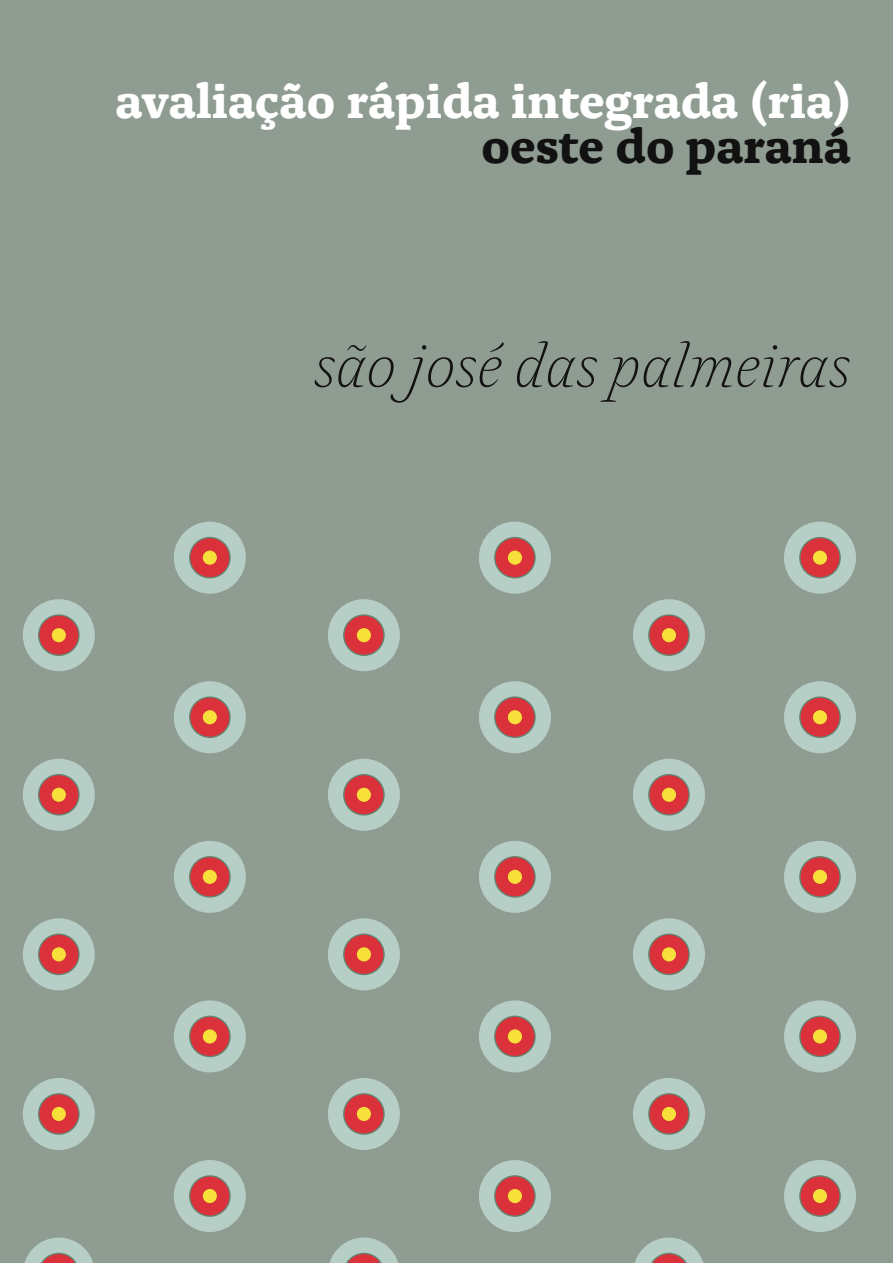
<style>
.page{position:relative;width:893px;height:1263px;background:#8e9c91}
.page>*{position:absolute;margin:0;border:0;box-sizing:border-box;transform-origin:0 0}
.t1{font:italic 300 63px "Alda OT";color:#121212}
.t2{font:700 49.5px "Alda OT";color:#fff}
.t3{font:700 49.5px "Alda OT";color:#121212}
</style>
<div class="page">
<div style="left:784px;top:522px;width:72px;height:72px;background:#b6cec5;border-radius:36px"></div>
<svg style="left:799px;top:537px;width:42px;height:41px"></svg>
<div style="left:800px;top:538px;width:39px;height:39px;background:#da313b;border-radius:19px"></div>
<div style="left:813px;top:551px;width:14px;height:14px;background:#f7e03a;border-radius:7px"></div>
<div style="left:784px;top:681px;width:72px;height:72px;background:#b6cec5;border-radius:36px"></div>
<svg style="left:799px;top:696px;width:42px;height:42px"></svg>
<div style="left:800px;top:698px;width:39px;height:39px;background:#da313b;border-radius:19px"></div>
<div style="left:813px;top:710px;width:14px;height:14px;background:#f7e03a;border-radius:7px"></div>
<div style="left:784px;top:841px;width:72px;height:72px;background:#b6cec5;border-radius:36px"></div>
<svg style="left:799px;top:856px;width:42px;height:42px"></svg>
<div style="left:800px;top:857px;width:39px;height:39px;background:#da313b;border-radius:19px"></div>
<div style="left:813px;top:870px;width:14px;height:14px;background:#f7e03a;border-radius:7px"></div>
<div style="left:784px;top:1000px;width:72px;height:72px;background:#b6cec5;border-radius:36px"></div>
<svg style="left:799px;top:1015px;width:42px;height:42px"></svg>
<div style="left:800px;top:1017px;width:39px;height:39px;background:#da313b;border-radius:19px"></div>
<div style="left:813px;top:1029px;width:14px;height:14px;background:#f7e03a;border-radius:7px"></div>
<div style="left:784px;top:1160px;width:72px;height:72px;background:#b6cec5;border-radius:36px"></div>
<svg style="left:799px;top:1175px;width:42px;height:42px"></svg>
<div style="left:800px;top:1176px;width:39px;height:39px;background:#da313b;border-radius:19px"></div>
<div style="left:813px;top:1189px;width:14px;height:14px;background:#f7e03a;border-radius:7px"></div>
<div style="left:633px;top:599px;width:72px;height:72px;background:#b6cec5;border-radius:36px"></div>
<svg style="left:648px;top:614px;width:42px;height:42px"></svg>
<div style="left:649px;top:616px;width:39px;height:39px;background:#da313b;border-radius:19px"></div>
<div style="left:662px;top:628px;width:14px;height:14px;background:#f7e03a;border-radius:7px"></div>
<div style="left:633px;top:759px;width:72px;height:72px;background:#b6cec5;border-radius:36px"></div>
<svg style="left:648px;top:774px;width:42px;height:41px"></svg>
<div style="left:649px;top:775px;width:39px;height:39px;background:#da313b;border-radius:19px"></div>
<div style="left:662px;top:788px;width:14px;height:14px;background:#f7e03a;border-radius:7px"></div>
<div style="left:633px;top:918px;width:72px;height:72px;background:#b6cec5;border-radius:36px"></div>
<svg style="left:648px;top:933px;width:42px;height:42px"></svg>
<div style="left:649px;top:935px;width:39px;height:39px;background:#da313b;border-radius:19px"></div>
<div style="left:662px;top:947px;width:14px;height:14px;background:#f7e03a;border-radius:7px"></div>
<div style="left:633px;top:1078px;width:72px;height:72px;background:#b6cec5;border-radius:36px"></div>
<svg style="left:648px;top:1093px;width:42px;height:42px"></svg>
<div style="left:649px;top:1094px;width:39px;height:39px;background:#da313b;border-radius:19px"></div>
<div style="left:662px;top:1107px;width:14px;height:14px;background:#f7e03a;border-radius:7px"></div>
<svg style="left:634px;top:1237px;width:70px;height:26px"></svg>
<div style="left:479px;top:522px;width:72px;height:72px;background:#b6cec5;border-radius:36px"></div>
<svg style="left:494px;top:537px;width:42px;height:41px"></svg>
<div style="left:495px;top:538px;width:39px;height:39px;background:#da313b;border-radius:19px"></div>
<div style="left:508px;top:551px;width:14px;height:14px;background:#f7e03a;border-radius:7px"></div>
<div style="left:479px;top:681px;width:72px;height:72px;background:#b6cec5;border-radius:36px"></div>
<svg style="left:494px;top:696px;width:42px;height:42px"></svg>
<div style="left:495px;top:698px;width:39px;height:39px;background:#da313b;border-radius:19px"></div>
<div style="left:508px;top:710px;width:14px;height:14px;background:#f7e03a;border-radius:7px"></div>
<div style="left:479px;top:841px;width:72px;height:72px;background:#b6cec5;border-radius:36px"></div>
<svg style="left:494px;top:856px;width:42px;height:42px"></svg>
<div style="left:495px;top:857px;width:39px;height:39px;background:#da313b;border-radius:19px"></div>
<div style="left:508px;top:870px;width:14px;height:14px;background:#f7e03a;border-radius:7px"></div>
<div style="left:479px;top:1000px;width:72px;height:72px;background:#b6cec5;border-radius:36px"></div>
<svg style="left:494px;top:1015px;width:42px;height:42px"></svg>
<div style="left:495px;top:1017px;width:39px;height:39px;background:#da313b;border-radius:19px"></div>
<div style="left:508px;top:1029px;width:14px;height:14px;background:#f7e03a;border-radius:7px"></div>
<div style="left:479px;top:1160px;width:72px;height:72px;background:#b6cec5;border-radius:36px"></div>
<svg style="left:494px;top:1175px;width:42px;height:42px"></svg>
<div style="left:495px;top:1176px;width:39px;height:39px;background:#da313b;border-radius:19px"></div>
<div style="left:508px;top:1189px;width:14px;height:14px;background:#f7e03a;border-radius:7px"></div>
<div style="left:328px;top:599px;width:72px;height:72px;background:#b6cec5;border-radius:36px"></div>
<svg style="left:343px;top:614px;width:42px;height:42px"></svg>
<div style="left:344px;top:616px;width:39px;height:39px;background:#da313b;border-radius:19px"></div>
<div style="left:357px;top:628px;width:14px;height:14px;background:#f7e03a;border-radius:7px"></div>
<div style="left:328px;top:759px;width:72px;height:72px;background:#b6cec5;border-radius:36px"></div>
<svg style="left:343px;top:774px;width:42px;height:41px"></svg>
<div style="left:344px;top:775px;width:39px;height:39px;background:#da313b;border-radius:19px"></div>
<div style="left:357px;top:788px;width:14px;height:14px;background:#f7e03a;border-radius:7px"></div>
<div style="left:328px;top:918px;width:72px;height:72px;background:#b6cec5;border-radius:36px"></div>
<svg style="left:343px;top:933px;width:42px;height:42px"></svg>
<div style="left:344px;top:935px;width:39px;height:39px;background:#da313b;border-radius:19px"></div>
<div style="left:357px;top:947px;width:14px;height:14px;background:#f7e03a;border-radius:7px"></div>
<div style="left:328px;top:1078px;width:72px;height:72px;background:#b6cec5;border-radius:36px"></div>
<svg style="left:343px;top:1093px;width:42px;height:42px"></svg>
<div style="left:344px;top:1094px;width:39px;height:39px;background:#da313b;border-radius:19px"></div>
<div style="left:357px;top:1107px;width:14px;height:14px;background:#f7e03a;border-radius:7px"></div>
<svg style="left:329px;top:1237px;width:70px;height:26px"></svg>
<div style="left:174px;top:522px;width:72px;height:72px;background:#b6cec5;border-radius:36px"></div>
<svg style="left:189px;top:537px;width:42px;height:41px"></svg>
<div style="left:190px;top:538px;width:39px;height:39px;background:#da313b;border-radius:19px"></div>
<div style="left:203px;top:551px;width:14px;height:14px;background:#f7e03a;border-radius:7px"></div>
<div style="left:174px;top:681px;width:72px;height:72px;background:#b6cec5;border-radius:36px"></div>
<svg style="left:189px;top:696px;width:42px;height:42px"></svg>
<div style="left:190px;top:698px;width:39px;height:39px;background:#da313b;border-radius:19px"></div>
<div style="left:203px;top:710px;width:14px;height:14px;background:#f7e03a;border-radius:7px"></div>
<div style="left:174px;top:841px;width:72px;height:72px;background:#b6cec5;border-radius:36px"></div>
<svg style="left:189px;top:856px;width:42px;height:42px"></svg>
<div style="left:190px;top:857px;width:39px;height:39px;background:#da313b;border-radius:19px"></div>
<div style="left:203px;top:870px;width:14px;height:14px;background:#f7e03a;border-radius:7px"></div>
<div style="left:174px;top:1000px;width:72px;height:72px;background:#b6cec5;border-radius:36px"></div>
<svg style="left:189px;top:1015px;width:42px;height:42px"></svg>
<div style="left:190px;top:1017px;width:39px;height:39px;background:#da313b;border-radius:19px"></div>
<div style="left:203px;top:1029px;width:14px;height:14px;background:#f7e03a;border-radius:7px"></div>
<div style="left:174px;top:1160px;width:72px;height:72px;background:#b6cec5;border-radius:36px"></div>
<svg style="left:189px;top:1175px;width:42px;height:42px"></svg>
<div style="left:190px;top:1176px;width:39px;height:39px;background:#da313b;border-radius:19px"></div>
<div style="left:203px;top:1189px;width:14px;height:14px;background:#f7e03a;border-radius:7px"></div>
<div style="left:23px;top:599px;width:72px;height:72px;background:#b6cec5;border-radius:36px"></div>
<svg style="left:38px;top:614px;width:42px;height:42px"></svg>
<div style="left:39px;top:616px;width:39px;height:39px;background:#da313b;border-radius:19px"></div>
<div style="left:52px;top:628px;width:14px;height:14px;background:#f7e03a;border-radius:7px"></div>
<div style="left:23px;top:759px;width:72px;height:72px;background:#b6cec5;border-radius:36px"></div>
<svg style="left:38px;top:774px;width:42px;height:41px"></svg>
<div style="left:39px;top:775px;width:39px;height:39px;background:#da313b;border-radius:19px"></div>
<div style="left:52px;top:788px;width:14px;height:14px;background:#f7e03a;border-radius:7px"></div>
<div style="left:23px;top:918px;width:72px;height:72px;background:#b6cec5;border-radius:36px"></div>
<svg style="left:38px;top:933px;width:42px;height:42px"></svg>
<div style="left:39px;top:935px;width:39px;height:39px;background:#da313b;border-radius:19px"></div>
<div style="left:52px;top:947px;width:14px;height:14px;background:#f7e03a;border-radius:7px"></div>
<div style="left:23px;top:1078px;width:72px;height:72px;background:#b6cec5;border-radius:36px"></div>
<svg style="left:38px;top:1093px;width:42px;height:42px"></svg>
<div style="left:39px;top:1094px;width:39px;height:39px;background:#da313b;border-radius:19px"></div>
<div style="left:52px;top:1107px;width:14px;height:14px;background:#f7e03a;border-radius:7px"></div>
<svg style="left:24px;top:1237px;width:69px;height:26px"></svg>
<p class="t2" style="left:116px;top:81px;width:737px">avaliação rápida integrada (ria)</p>
<p class="t3" style="left:482px;top:126px;width:371px">oeste do paraná</p>
<p class="t1" style="left:314px;top:340px;width:538px">são josé das palmeiras</p>
</div>
